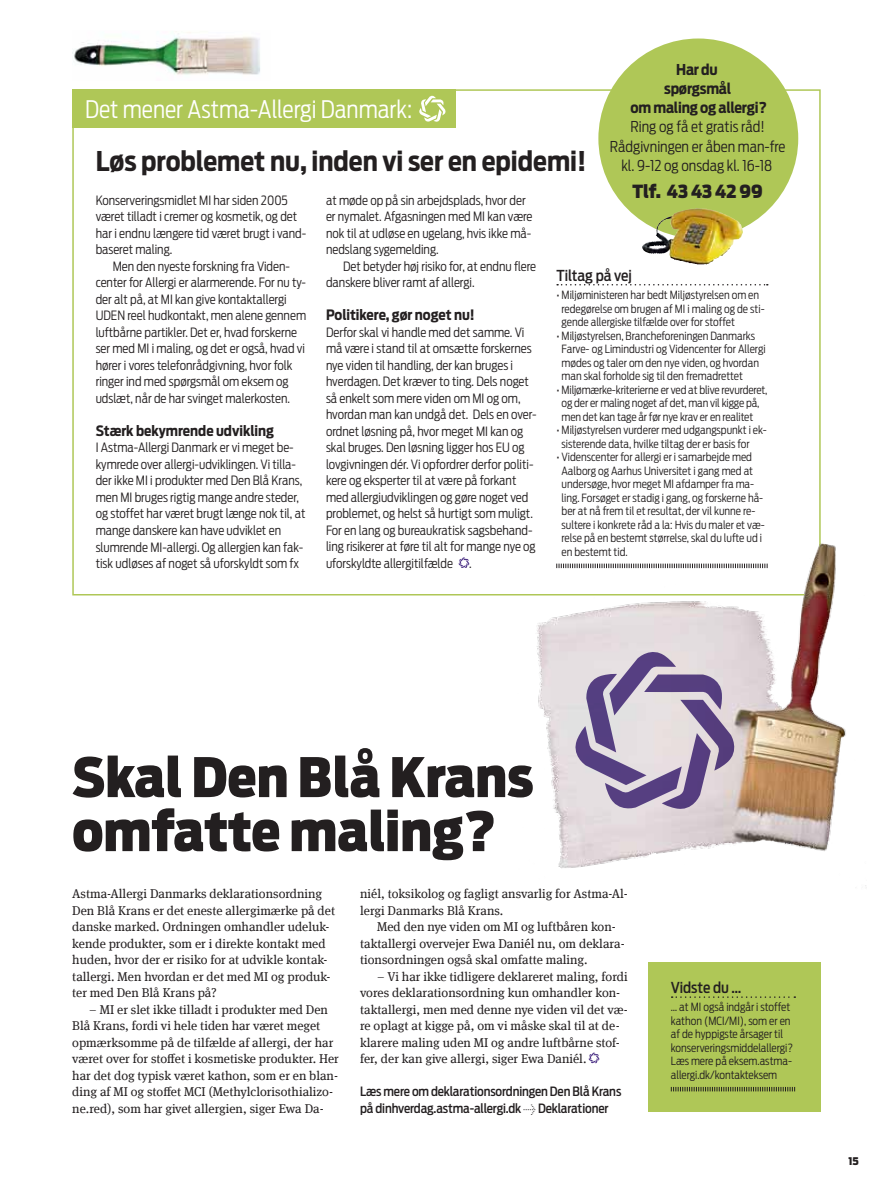
<style>
.page{position:relative;width:893px;height:1191px;background:#fff}
.page>*{position:absolute;margin:0;border:0;box-sizing:border-box;transform-origin:0 0}
.t1{font:900 54px/54px "Antenna Cond";color:#231f20}
.t2{font:700 27px "Antenna Cond";color:#231f20}
.t3{font:300 24px "Antenna Cond";color:#fff}
.t4{font:900 18px "Antenna Cond";color:#231f20}
.t5{font:500 15px "Antenna Cond";color:#231f20}
.t6{font:300 14.85px/19.2px "Antenna Cond";color:#231f20;text-align:center}
.t7{font:700 14.85px/19.2px "Antenna Cond";letter-spacing:-.01em;color:#231f20;text-align:center}
.t8{font:700 14.25px "Antenna Cond";color:#231f20}
.t9{font:300 12.75px/16.5px "Antenna Cond";color:#231f20}
.t10{font:12.75px/16.5px "Meta Serif Offc Pro";color:#231f20}
.t11{font:500 12.75px/16.5px "Antenna Cond";letter-spacing:-.01em;color:#231f20}
.t12{font:300 11.25px/13.5px "Antenna Cond";color:#231f20}
.t13{font:900 10.5px "Antenna Cond";color:#231f20}
.s1{font-family:"Meta Serif Offc Pro";font-weight:400}
</style>
<div class="page">
<svg style="left:72px;top:89px;width:749px;height:507px"></svg>
<div style="left:72px;top:89px;width:384px;height:39px;background:#afc757"></div>
<svg style="left:419px;top:95px;width:27px;height:27px"></svg>
<div style="left:598px;top:39px;width:200px;height:199px;background:#afc757;border-radius:50%"></div>
<svg style="left:458px;top:557px;width:12px;height:11px"></svg>
<img style="left:642px;top:208px;width:101px;height:56px">
<svg style="left:557px;top:284px;width:211px;height:1px"></svg>
<img style="left:72px;top:32px;width:188px;height:43px">
<div style="left:649px;top:962px;width:172px;height:150px;background:#afc757"></div>
<svg style="left:588px;top:1052px;width:12px;height:11px"></svg>
<img style="left:518px;top:532px;width:348px;height:354px">
<svg style="left:574px;top:650px;width:162px;height:160px;background:#b2a6be"></svg>
<svg style="left:672px;top:996px;width:123px;height:2px"></svg>
<svg style="left:671px;top:1087px;width:124px;height:4px"></svg>
<p class="t7" style="left:631px;top:60px;width:138px">Har du<br>spørgsmål<br>om maling og allergi?</p>
<p class="t6" style="left:610px;top:117px;width:177px">Ring og få et gratis råd!<br>Rådgivningen er åben man-fre kl. 9-12 og onsdag kl. 16-18</p>
<h3 class="t4" style="left:632px;top:180px;width:132px">Tlf. 43 43 42 99</h3>
<h3 class="t3" style="left:85px;top:96px;width:329px">Det mener Astma-Allergi Danmark:</h3>
<h2 class="t2" style="left:96px;top:145px;width:492px">Løs problemet nu, inden vi ser en epidemi!</h2>
<p class="t9" style="left:96px;top:192px;width:212px">Konserveringsmidlet MI har siden 2005 været tilladt i cremer og kosmetik, og det har i endnu længere tid været brugt i vand&shy;baseret maling.</p>
<p class="t9" style="left:96px;top:258px;width:212px;text-indent:17px">Men den nyeste forskning fra Viden&shy;center for Allergi er alarmerende. For nu ty&shy;der alt på, at MI kan give kontaktallergi UDEN reel hudkontakt, men alene gennem luftbårne partikler. Det er, hvad forskerne ser med MI i maling, og det er også, hvad vi hører i vores telefonrådgivning, hvor folk ringer ind med spørgsmål om eksem og udslæt, når de har svinget malerkosten.</p>
<p class="t8" style="left:96px;top:422px;width:180px">Stærk bekymrende udvikling</p>
<p class="t9" style="left:96px;top:439px;width:211px">I Astma-Allergi Danmark er vi meget be&shy;kymrede over allergi-udviklingen. Vi tilla&shy;der ikke MI i produkter med Den Blå Krans, men MI bruges rigtig mange andre steder, og stoffet har været brugt længe nok til, at mange danskere kan have udviklet en slumrende MI-allergi. Og allergien kan fak&shy;tisk udløses af noget så uforskyldt som fx</p>
<p class="t9" style="left:326px;top:192px;width:208px">at møde op på sin arbejdsplads, hvor der er nymalet. Afgasningen med MI kan være nok til at udløse en ugelang, hvis ikke må&shy;nedslang sygemelding.</p>
<p class="t9" style="left:326px;top:258px;width:212px;text-indent:17px">Det betyder høj risiko for, at endnu flere danskere bliver ramt af allergi.</p>
<p class="t8" style="left:326px;top:307px;width:150px">Politikere, gør noget nu!</p>
<p class="t9" style="left:326px;top:324px;width:212px">Derfor skal vi handle med det samme. Vi må være i stand til at omsætte forskernes nye viden til handling, der kan bruges i hverdagen. Det kræver to ting. Dels noget så enkelt som mere viden om MI og om, hvordan man kan undgå det. Dels en over&shy;ordnet løsning på, hvor meget MI kan og skal bruges. Den løsning ligger hos EU og lovgivningen dér. Vi opfordrer derfor politi&shy;kere og eksperter til at være på forkant med allergiudviklingen og gøre noget ved problemet, og helst så hurtigt som muligt.<br>For en lang og bureaukratisk sagsbehand&shy;ling risikerer at føre til alt for mange nye og uforskyldte allergitilfælde</p>
<p class="t9" style="left:469px;top:555px;width:4px">.</p>
<p class="t5" style="left:556px;top:267px;width:77px">Tiltag på vej</p>
<p class="t12" style="left:562px;top:288px;width:205px;text-indent:-5px">• Miljøministeren har bedt Miljøstyrelsen om en redegørelse om brugen af MI i maling og de sti&shy;gende allergiske tilfælde over for stoffet</p>
<p class="t12" style="left:562px;top:329px;width:206px;text-indent:-5px">• Miljøstyrelsen, Brancheforeningen Danmarks Farve- og Limindustri og Videncenter for Allergi mødes og taler om den nye viden, og hvordan man skal forholde sig til den fremadrettet</p>
<p class="t12" style="left:562px;top:383px;width:207px;text-indent:-5px">• Miljømærke-kriterierne er ved at blive revurderet, og der er maling noget af det, man vil kigge på, men det kan tage år før nye krav er en realitet</p>
<p class="t12" style="left:562px;top:423px;width:207px;text-indent:-5px">• Miljøstyrelsen vurderer med udgangspunkt i ek&shy;sisterende data, hvilke tiltag der er basis for</p>
<p class="t12" style="left:562px;top:450px;width:205px;text-indent:-5px">• Videnscenter for allergi er i samarbejde med Aalborg og Aarhus Universitet i gang med at undersøge, hvor meget MI afdamper fra ma&shy;ling. Forsøget er stadig i gang, og forskerne hå&shy;ber at nå frem til et resultat, der vil kunne re&shy;sultere i konkrete råd a la: Hvis du maler et væ&shy;relse på en bestemt størrelse, skal du lufte ud i en bestemt tid.</p>
<h1 class="t1" style="left:72px;top:750px;width:463px">Skal Den Blå Krans omfatte maling?</h1>
<p class="t10" style="left:72px;top:884px;width:264px">Astma-Allergi Danmarks deklarationsordning Den Blå Krans er det eneste allergimærke på det danske marked. Ordningen omhandler udeluk&shy;kende produkter, som er i direkte kontakt med huden, hvor der er risiko for at udvikle kontak&shy;tallergi. Men hvordan er det med MI og produk&shy;ter med Den Blå Krans på?</p>
<p class="t10" style="left:72px;top:1000px;width:268px;text-indent:17px">– MI er slet ikke tilladt i produkter med Den Blå Krans, fordi vi hele tiden har været meget opmærksomme på de tilfælde af allergi, der har været over for stoffet i kosmetiske produkter. Her har det dog typisk været kathon, som er en blan&shy;ding af MI og stoffet MCI (Methylclorisothializo&shy;ne.red), som har givet allergien, siger Ewa Da-</p>
<p class="t10" style="left:360px;top:884px;width:269px">niél, toksikolog og fagligt ansvarlig for Astma-Al&shy;lergi Danmarks Blå Krans.</p>
<p class="t10" style="left:360px;top:917px;width:266px;text-indent:17px">Med den nye viden om MI og luftbåren kon&shy;taktallergi overvejer Ewa Daniél nu, om deklara&shy;tionsordningen også skal omfatte maling.</p>
<p class="t10" style="left:360px;top:967px;width:269px;text-indent:17px">– Vi har ikke tidligere deklareret maling, fordi vores deklarationsordning kun omhandler kon&shy;taktallergi, men med denne nye viden vil det væ&shy;re oplagt at kigge på, om vi måske skal til at de&shy;klarere maling uden MI og andre luftbårne stof&shy;fer, der kan give allergi, siger Ewa Daniél.</p>
<p class="t11" style="left:360px;top:1083px;width:263px">Læs mere om deklarationsordningen Den Blå Krans på dinhverdag.astma-allergi.dk <span class="s1">→</span> Deklarationer</p>
<p class="t5" style="left:671px;top:979px;width:72px">Vidste du …</p>
<p class="t12" style="left:671px;top:1000px;width:124px">… at MI også indgår i stoffet kathon (MCI/MI), som er en af de hyppigste årsager til konserveringsmiddelallergi?<br>Læs mere på eksem.astma&shy;allergi.dk/kontakteksem</p>
<p class="t13" style="left:848px;top:1154px;width:12px">15</p>
</div>
